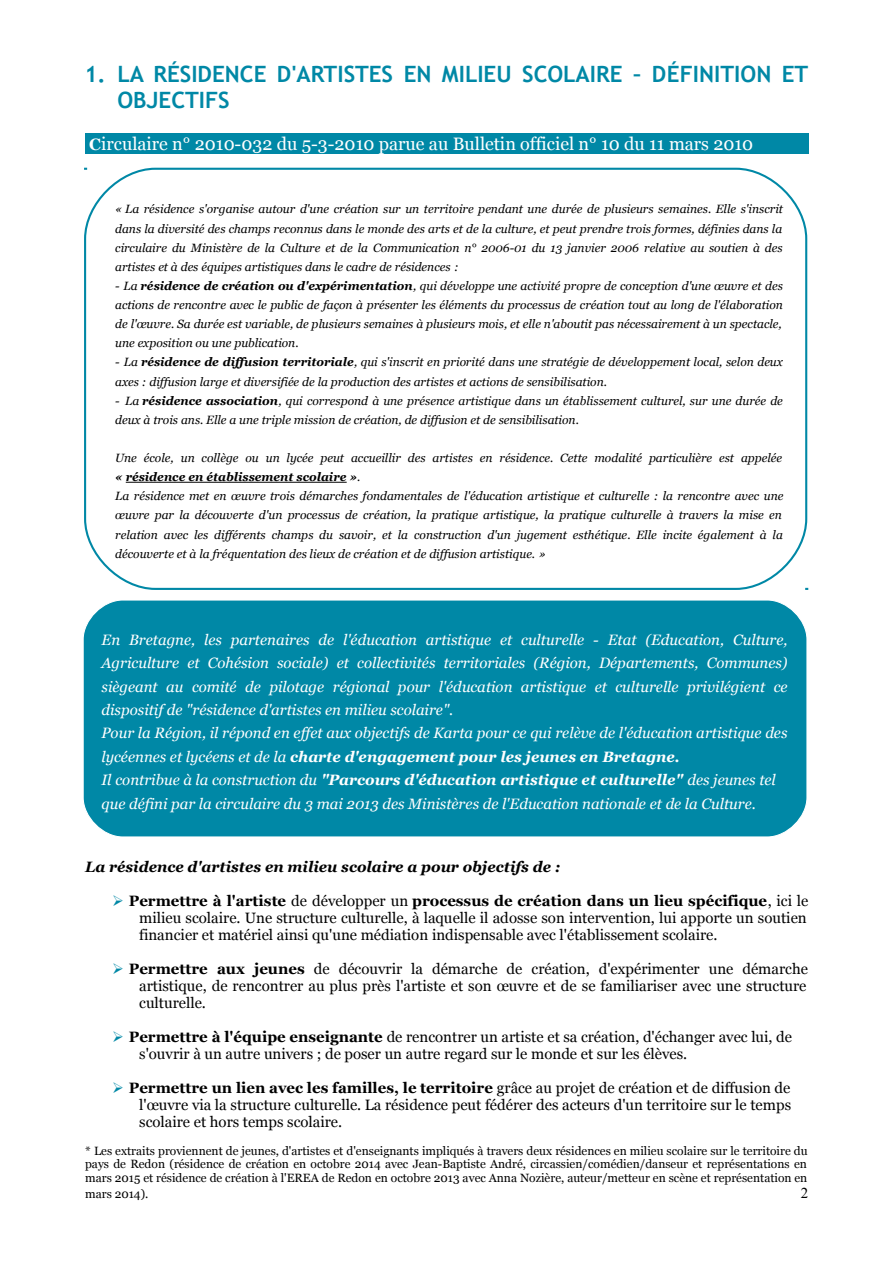
<style>
.page{position:relative;width:893px;height:1263px;background:#fff}
.page>*{position:absolute;margin:0;border:0;box-sizing:border-box;transform-origin:0 0}
.t1{font:700 22.5px/26.1px "Trebuchet MS";color:#0088a6}
.t2{font:18px "Georgia";color:#fff}
.t3{font:15px/17px "Georgia";color:#000;text-align:justify}
.t4{font:italic 15px/23.4px "Georgia";color:#fff}
.t5{font:italic 700 15px "Georgia";color:#000}
.t6{font:15px "Times New Roman";color:#000}
.t7{font:italic 12px/19.2px "Georgia";color:#000}
.t8{font:12px/13.6px "Georgia";color:#000;text-align:justify}
.s1{font-weight:700;font-size:16.5px}
.s2{font-weight:700}
.s3{color:#0088a6}
</style>
<div class="page">
<div style="left:85px;top:133px;width:723px;height:21px;background:#0088a6"></div>
<div style="left:85px;top:601px;width:720px;height:235px;background:#0088a6"></div>
<hr style="left:126px;top:482px;width:220px;height:1px;background:#000">
<h1 class="t1" style="left:117px;top:60px;width:692px;text-indent:-33px">1. LA RÉSIDENCE D'ARTISTES EN MILIEU SCOLAIRE – DÉFINITION ET<br>OBJECTIFS</h1>
<h2 class="t2" style="left:89px;top:133px;width:665px"><span class="s1">C</span>irculaire n° 2010-032 du 5-3-2010 parue au Bulletin officiel n° 10 du 11 mars 2010</h2>
<p class="t7" style="left:115px;top:200px;width:669px;text-align:justify">« La résidence s'organise autour d'une création sur un territoire pendant une durée de plusieurs semaines. Elle s'inscrit dans la diversité des champs reconnus dans le monde des arts et de la culture, et peut prendre trois formes, définies dans la circulaire du Ministère de la Culture et de la Communication n° 2006-01 du 13 janvier 2006 relative au soutien à des artistes et à des équipes artistiques dans le cadre de résidences :</p>
<p class="t7" style="left:115px;top:276px;width:669px;text-align:justify">- La <span class="s2">résidence de création ou d'expérimentation</span>, qui développe une activité propre de conception d'une œuvre et des actions de rencontre avec le public de façon à présenter les éléments du processus de création tout au long de l'élaboration de l'œuvre. Sa durée est variable, de plusieurs semaines à plusieurs mois, et elle n'aboutit pas nécessairement à un spectacle, une exposition ou une publication.</p>
<p class="t7" style="left:115px;top:353px;width:669px">- La <span class="s2">résidence de diffusion territoriale</span>, qui s'inscrit en priorité dans une stratégie de développement local, selon deux axes : diffusion large et diversifiée de la production des artistes et actions de sensibilisation.</p>
<p class="t7" style="left:115px;top:391px;width:669px">- La <span class="s2">résidence association</span>, qui correspond à une présence artistique dans un établissement culturel, sur une durée de deux à trois ans. Elle a une triple mission de création, de diffusion et de sensibilisation.</p>
<p class="t7" style="left:115px;top:448px;width:669px">Une école, un collège ou un lycée peut accueillir des artistes en résidence. Cette modalité particulière est appelée <span class="s2">« résidence en établissement scolaire »</span>.<br>La résidence met en œuvre trois démarches fondamentales de l'éducation artistique et culturelle : la rencontre avec une œuvre par la découverte d'un processus de création, la pratique artistique, la pratique culturelle à travers la mise en relation avec les différents champs du savoir, et la construction d'un jugement esthétique. Elle incite également à la découverte et à la fréquentation des lieux de création et de diffusion artistique. »</p>
<p class="t4" style="left:102px;top:628px;width:687px">En Bretagne, les partenaires de l'éducation artistique et culturelle - Etat (Education, Culture, Agriculture et Cohésion sociale) et collectivités territoriales (Région, Départements, Communes) siègeant au comité de pilotage régional pour l'éducation artistique et culturelle privilégient ce dispositif de "résidence d'artistes en milieu scolaire".<br>Pour la Région, il répond en effet aux objectifs de Karta pour ce qui relève de l'éducation artistique des lycéennes et lycéens et de la <span class="s2">charte d'engagement pour les jeunes en Bretagne.<br></span>Il contribue à la construction du <span class="s2">"Parcours d'éducation artistique et culturelle"</span> des jeunes tel que défini par la circulaire du 3 mai 2013 des Ministères de l'Education nationale et de la Culture.</p>
<p class="t5" style="left:85px;top:858px;width:476px">La résidence d'artistes en milieu scolaire a pour objectifs de :</p>
<p class="t3" style="left:139px;top:892px;width:670px;text-indent:-27px"><span class="s3">➢</span> <span class="s2">Permettre à l'artiste</span> de développer un <span class="s2">processus de création dans un lieu spécifique</span>, ici le milieu scolaire. Une structure culturelle, à laquelle il adosse son intervention, lui apporte un soutien financier et matériel ainsi qu'une médiation indispensable avec l'établissement scolaire.</p>
<p class="t3" style="left:139px;top:961px;width:670px;text-indent:-27px"><span class="s3">➢</span> <span class="s2">Permettre aux jeunes</span> de découvrir la démarche de création, d'expérimenter une démarche artistique, de rencontrer au plus près l'artiste et son œuvre et de se familiariser avec une structure culturelle.</p>
<p class="t3" style="left:139px;top:1029px;width:654px;text-indent:-27px"><span class="s3">➢</span> <span class="s2">Permettre à l'équipe enseignante</span> de rencontrer un artiste et sa création, d'échanger avec lui, de s'ouvrir à un autre univers ; de poser un autre regard sur le monde et sur les élèves.</p>
<p class="t3" style="left:139px;top:1080px;width:653px;text-indent:-27px"><span class="s3">➢</span> <span class="s2">Permettre un lien avec les familles, le territoire</span> grâce au projet de création et de diffusion de l'œuvre via la structure culturelle. La résidence peut fédérer des acteurs d'un territoire sur le temps scolaire et hors temps scolaire.</p>
<p class="t8" style="left:85px;top:1144px;width:723px">* Les extraits proviennent de jeunes, d'artistes et d'enseignants impliqués à travers deux résidences en milieu scolaire sur le territoire du pays de Redon (résidence de création en octobre 2014 avec Jean-Baptiste André, circassien/comédien/danseur et représentations en mars 2015 et résidence de création à l'EREA de Redon en octobre 2013 avec Anna Nozière, auteur/metteur en scène et représentation en</p>
<p class="t8" style="left:85px;top:1187px;width:65px">mars 2014).</p>
<p class="t6" style="left:801px;top:1185px;width:9px">2</p>
</div>
